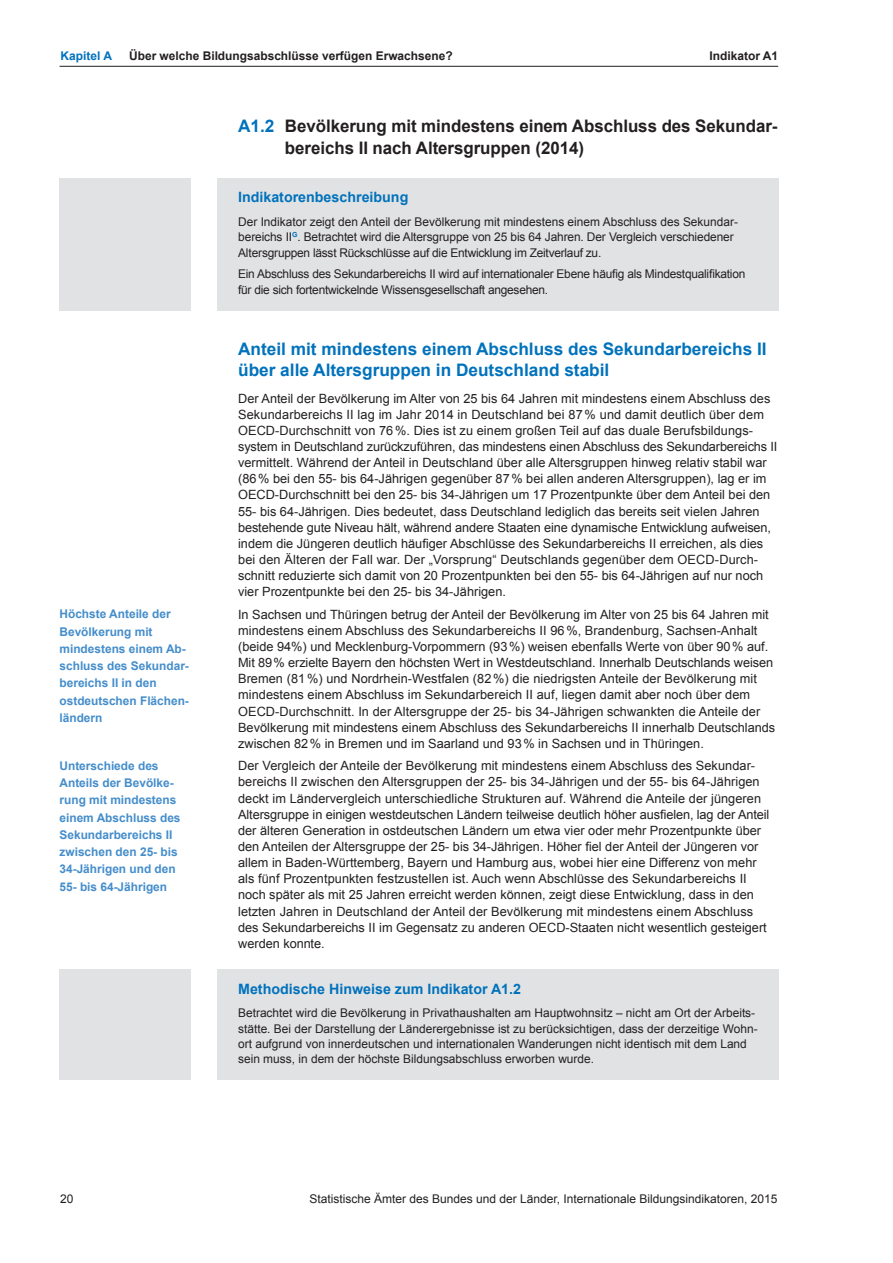
<style>
.page{position:relative;width:893px;height:1263px;background:#fff}
.page>*{position:absolute;margin:0;border:0;box-sizing:border-box;transform-origin:0 0}
.t1{font:700 17.25px/21px "Arial";color:#0072bc}
.t2{font:700 17.25px/22.5px "Arial";letter-spacing:-.005em;color:#231f20}
.t3{font:700 14.25px "Arial";color:#0072bc}
.t4{font:12.75px/16.2px "Arial";color:#231f20}
.t5{font:12px/15.3px "Arial";color:#231f20}
.t6{font:700 12px/17.2px "Arial";color:#448dcb}
.t7{font:12px/15.3px "Arial";letter-spacing:-.02em;color:#231f20}
.t8{font:700 12px "Arial";color:#231f20}
.t9{font:700 12px "Arial";color:#0072bc}
.s1{color:#0072bc}
</style>
<div class="page">
<hr style="left:60px;top:66px;width:718px;height:1px;background:#231f20">
<div style="left:217px;top:969px;width:561px;height:110px;background:#e1e2e4"></div>
<div style="left:60px;top:969px;width:131px;height:110px;background:#e1e2e4"></div>
<div style="left:217px;top:179px;width:561px;height:132px;background:#e1e2e4"></div>
<div style="left:60px;top:179px;width:131px;height:132px;background:#e1e2e4"></div>
<p class="t9" style="left:60px;top:48px;width:53px">Kapitel A</p>
<p class="t8" style="left:129px;top:48px;width:325px">Über welche Bildungsabschlüsse verfügen Erwachsene?</p>
<p class="t8" style="left:709px;top:48px;width:70px">Indikator A1</p>
<p class="t6" style="left:60px;top:606px;width:131px">Höchste Anteile der<br>Bevölkerung mit mindestens einem Ab-- schluss des Sekundar&shy;bereichs II in den ostdeutschen Flächen&shy;ländern</p>
<p class="t6" style="left:60px;top:757px;width:123px">Unterschiede des<br>Anteils der Bevölke&shy;rung mit mindestens einem Abschluss des<br>Sekundarbereichs II zwischen den 25- bis<br>34-Jährigen und den<br>55- bis 64-Jährigen</p>
<h1 class="t2" style="left:285px;top:115px;width:494px;text-indent:-47px"><span class="s1">A1.2</span> Bevölkerung mit mindestens einem Abschluss des Sekundar&shy;bereichs II nach Altersgruppen (2014)</h1>
<p class="t3" style="left:238px;top:188px;width:172px">Indikatorenbeschreibung</p>
<p class="t5" style="left:238px;top:214px;width:501px">Der Indikator zeigt den Anteil der Bevölkerung mit mindestens einem Abschluss des Sekundar&shy;bereichs II<sup>G</sup>. Betrachtet wird die Altersgruppe von 25 bis 64 Jahren. Der Vergleich verschiedener<br>Altersgruppen lässt Rückschlüsse auf die Entwicklung im Zeitverlauf zu.</p>
<p class="t7" style="left:238px;top:266px;width:509px">Ein Abschluss des Sekundarbereichs II wird auf internationaler Ebene häufig als Mindestqualifikation für die sich fortentwickelnde Wissensgesellschaft angesehen.</p>
<h1 class="t1" style="left:238px;top:339px;width:530px">Anteil mit mindestens einem Abschluss des Sekundarbereichs II über alle Altersgruppen in Deutschland stabil</h1>
<p class="t4" style="left:238px;top:390px;width:541px">Der Anteil der Bevölkerung im Alter von 25 bis 64 Jahren mit mindestens einem Abschluss des Sekundarbereichs II lag im Jahr 2014 in Deutschland bei 87% und damit deutlich über dem OECD-Durchschnitt von 76%. Dies ist zu einem großen Teil auf das duale Berufsbildungs&shy;system in Deutschland zurückzuführen, das mindestens einen Abschluss des Sekundarbereichs II vermittelt. Während der Anteil in Deutschland über alle Altersgruppen hinweg relativ stabil war (86% bei den 55- bis 64-Jährigen gegenüber 87% bei allen anderen Altersgruppen), lag er im OECD-Durchschnitt bei den 25- bis 34-Jährigen um 17 Prozentpunkte über dem Anteil bei den 55- bis 64-Jährigen. Dies bedeutet, dass Deutschland lediglich das bereits seit vielen Jahren bestehende gute Niveau hält, während andere Staaten eine dynamische Entwicklung aufweisen, indem die Jüngeren deutlich häufiger Abschlüsse des Sekundarbereichs II erreichen, als dies bei den Älteren der Fall war. Der „Vorsprung“ Deutschlands gegenüber dem OECD-Durch&shy;schnitt reduzierte sich damit von 20 Prozentpunkten bei den 55- bis 64-Jährigen auf nur noch vier Prozentpunkte bei den 25- bis 34-Jährigen.</p>
<p class="t4" style="left:238px;top:606px;width:539px">In Sachsen und Thüringen betrug der Anteil der Bevölkerung im Alter von 25 bis 64 Jahren mit mindestens einem Abschluss des Sekundarbereichs II 96%, Brandenburg, Sachsen-Anhalt (beide 94%) und Mecklenburg-Vorpommern (93%) weisen ebenfalls Werte von über 90% auf.<br>Mit 89% erzielte Bayern den höchsten Wert in Westdeutschland. Innerhalb Deutschlands weisen Bremen (81%) und Nordrhein-Westfalen (82%) die niedrigsten Anteile der Bevölkerung mit mindestens einem Abschluss im Sekundarbereich II auf, liegen damit aber noch über dem OECD-Durchschnitt. In der Altersgruppe der 25- bis 34-Jährigen schwankten die Anteile der Bevölkerung mit mindestens einem Abschluss des Sekundarbereichs II innerhalb Deutschlands zwischen 82% in Bremen und im Saarland und 93% in Sachsen und in Thüringen.</p>
<p class="t4" style="left:238px;top:758px;width:533px">Der Vergleich der Anteile der Bevölkerung mit mindestens einem Abschluss des Sekundar&shy;bereichs II zwischen den Altersgruppen der 25- bis 34-Jährigen und der 55- bis 64-Jährigen deckt im Ländervergleich unterschiedliche Strukturen auf. Während die Anteile der jüngeren Altersgruppe in einigen westdeutschen Ländern teilweise deutlich höher ausfielen, lag der -Anteil der älteren Generation in ostdeutschen Ländern um etwa vier oder mehr Prozentpunkte über den Anteilen der Altersgruppe der 25- bis 34-Jährigen. Höher fiel der Anteil der Jüngeren vor allem in Baden-Württemberg, Bayern und Hamburg aus, wobei hier eine Differenz von mehr als fünf Prozentpunkten festzustellen ist. Auch wenn Abschlüsse des Sekundarbereichs II noch später als mit 25 Jahren erreicht werden können, zeigt diese Entwicklung, dass in den letzten Jahren in Deutschland der Anteil der Bevölkerung mit mindestens einem Abschluss des Sekundarbereichs II im Gegensatz zu anderen OECD-Staaten nicht wesentlich gesteigert werden konnte.</p>
<p class="t3" style="left:238px;top:979px;width:284px">Methodische Hinweise zum Indikator A1.2</p>
<p class="t5" style="left:238px;top:1005px;width:521px">Betrachtet wird die Bevölkerung in Privathaushalten am Hauptwohnsitz – nicht am Ort der Arbeits&shy;stätte. Bei der Darstellung der Länderergebnisse ist zu berücksichtigen, dass der derzeitige Wohn&shy;ort aufgrund von innerdeutschen und internationalen Wanderungen nicht identisch mit dem Land sein muss, in dem der höchste Bildungsabschluss erworben wurde.</p>
<p class="t5" style="left:60px;top:1191px;width:15px">20</p>
<p class="t5" style="left:309px;top:1191px;width:470px">Statistische Ämter des Bundes und der Länder, Internationale Bildungsindikatoren, 2015</p>
</div>
